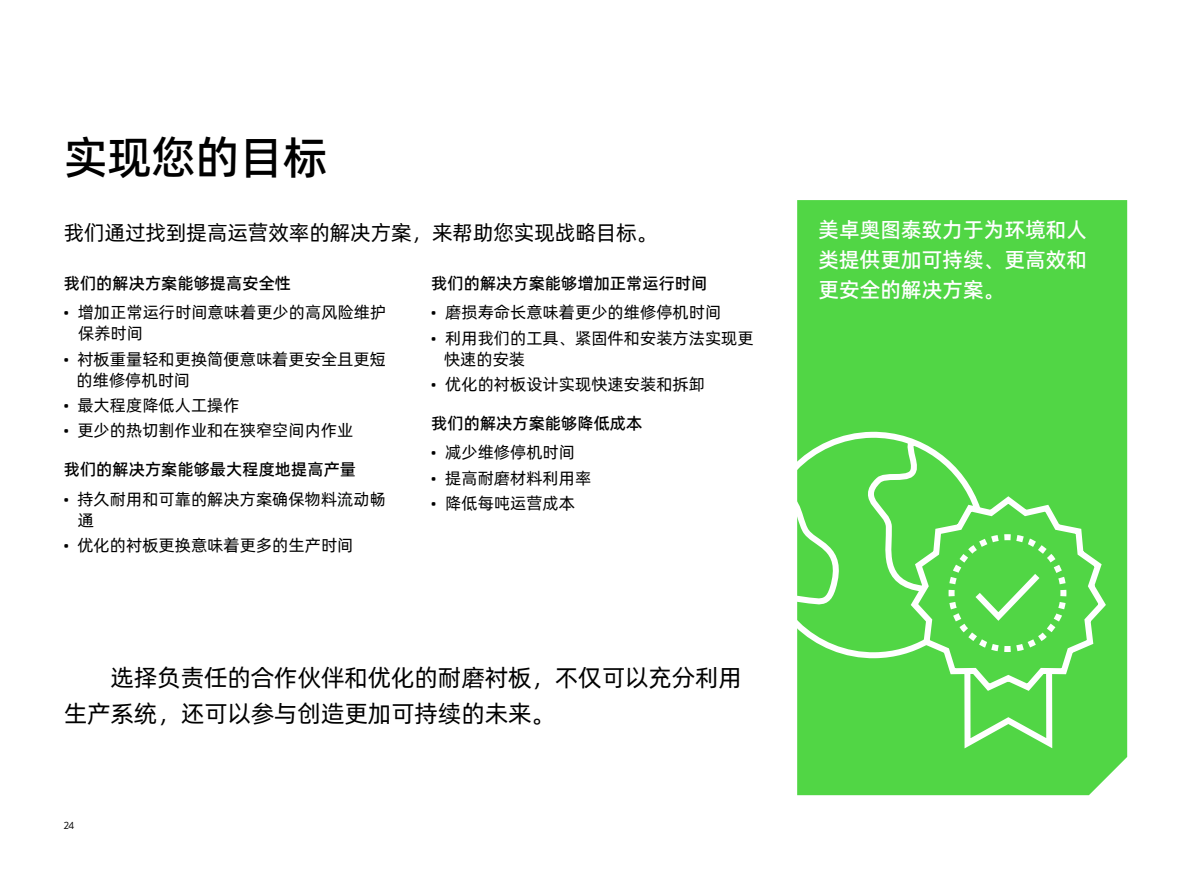
<style>
.page{position:relative;width:1191px;height:893px;background:#fff}
.page>*{position:absolute;margin:0;border:0;box-sizing:border-box;transform-origin:0 0}
.t1{font:45px "Alibaba Pu Hui Ti 2 65 Medium";letter-spacing:-.01em;color:#000}
.t2{font:24px/36px "Alibaba Pu Hui Ti 2 55 Regular";letter-spacing:-.01em;color:#000}
.t3{font:21px/30px "Alibaba Pu Hui Ti 2 65 Medium";color:#fff;text-align:justify}
.t4{font:21px "Alibaba Pu Hui Ti 2 55 Regular";letter-spacing:-.01em;color:#000}
.t5{font:16.5px/21px "Alibaba Pu Hui Ti 2 55 Regular";color:#000}
.t6{font:16.5px "Alibaba Pu Hui Ti 2 65 Medium";color:#000}
.t7{font:300 10.5px "GT Eesti Pro Text";color:#000}
</style>
<div class="page">
<div style="left:797px;top:200px;width:330px;height:595px;background:#51d645"></div>
<svg style="left:797px;top:428px;width:312px;height:325px;background:#64da59"></svg>
<svg style="left:945px;top:531px;width:124px;height:124px;background:#63da58"></svg>
<h1 class="t1" style="left:64px;top:122px;width:265px">实现您的目标</h1>
<p class="t4" style="left:64px;top:216px;width:595px">我们通过找到提高运营效率的解决方案，来帮助您实现战略目标。</p>
<p class="t6" style="left:64px;top:270px;width:229px">我们的解决方案能够提高安全性</p>
<p class="t5" style="left:78px;top:301px;width:310px;text-indent:-14px">• 增加正常运行时间意味着更少的高风险维护保养时间</p>
<p class="t5" style="left:77px;top:347px;width:311px;text-indent:-13px">• 衬板重量轻和更换简便意味着更安全且更短的维修停机时间</p>
<p class="t5" style="left:64px;top:394px;width:177px">• 最大程度降低人工操作</p>
<p class="t5" style="left:64px;top:419px;width:291px">• 更少的热切割作业和在狭窄空间内作业</p>
<p class="t6" style="left:64px;top:457px;width:294px">我们的解决方案能够最大程度地提高产量</p>
<p class="t5" style="left:78px;top:487px;width:310px;text-indent:-14px">• 持久耐用和可靠的解决方案确保物料流动畅通</p>
<p class="t5" style="left:64px;top:534px;width:291px">• 优化的衬板更换意味着更多的生产时间</p>
<p class="t6" style="left:431px;top:270px;width:278px">我们的解决方案能够增加正常运行时间</p>
<p class="t5" style="left:431px;top:301px;width:291px">• 磨损寿命长意味着更少的维修停机时间</p>
<p class="t5" style="left:444px;top:326px;width:311px;text-indent:-13px">• 利用我们的工具、紧固件和安装方法实现更快速的安装</p>
<p class="t5" style="left:431px;top:373px;width:275px">• 优化的衬板设计实现快速安装和拆卸</p>
<p class="t6" style="left:431px;top:410px;width:213px">我们的解决方案能够降低成本</p>
<p class="t5" style="left:431px;top:441px;width:145px">• 减少维修停机时间</p>
<p class="t5" style="left:431px;top:466px;width:162px">• 提高耐磨材料利用率</p>
<p class="t5" style="left:431px;top:492px;width:145px">• 降低每吨运营成本</p>
<h2 class="t2" style="left:64px;top:658px;width:680px;text-indent:47px">选择负责任的合作伙伴和优化的耐磨衬板，不仅可以充分利用生产系统，还可以参与创造更加可持续的未来。</h2>
<p class="t7" style="left:64px;top:820px;width:12px">24</p>
<p class="t3" style="left:818px;top:214px;width:270px">美卓奥图泰致力于为环境和人类提供更加可持续、更高效和更安全的解决方案。</p>
</div>
